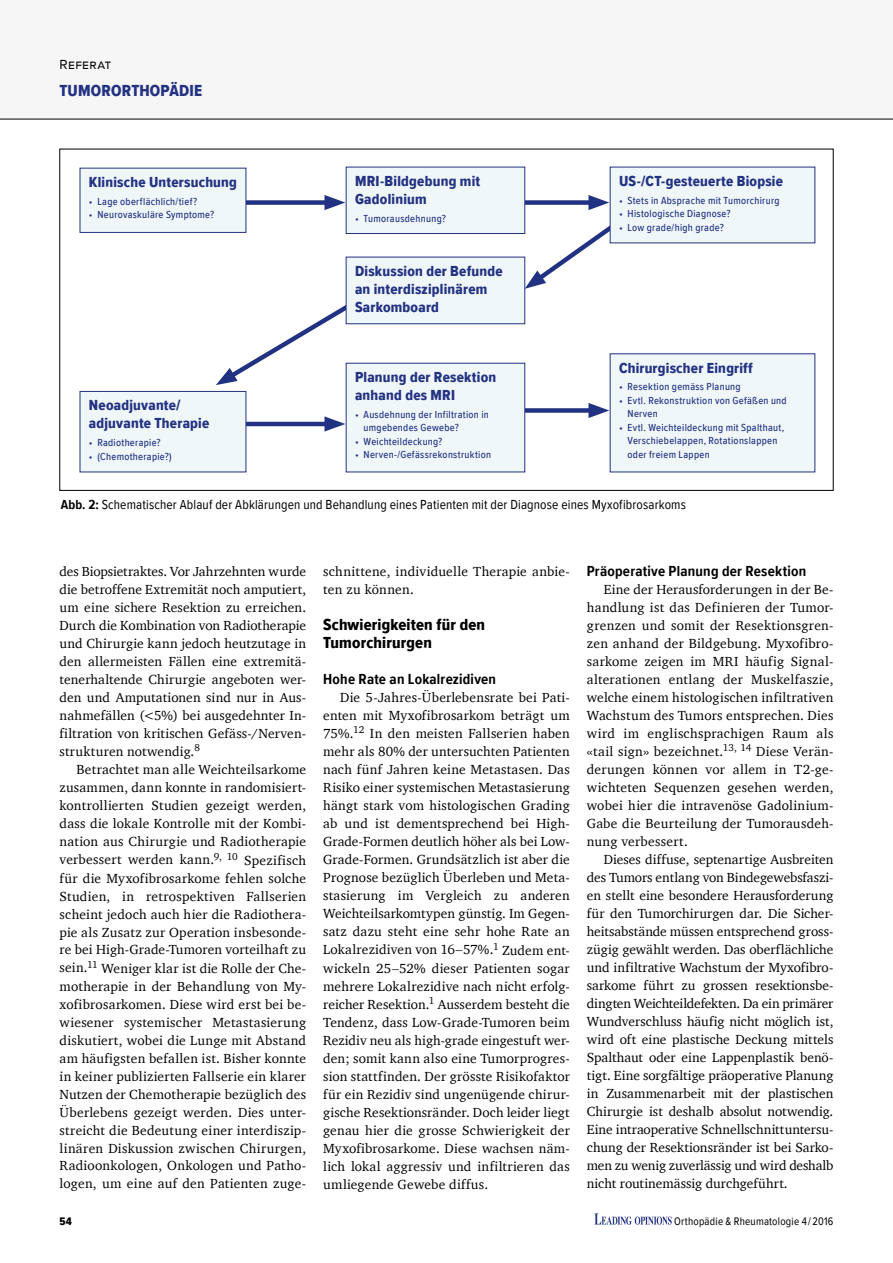
<style>
.page{position:relative;width:893px;height:1263px;background:#fff}
.page>*{position:absolute;margin:0;border:0;box-sizing:border-box;transform-origin:0 0}
.t1{font:16.5px/18px "Proxima Nova Cond Extrabld";letter-spacing:.01em;color:#000}
.t2{font:16.5px "Proxima Nova Cond Extrabld";letter-spacing:.015em;color:#243282}
.t3{font:15px/18px "Proxima Nova Cond Extrabld";letter-spacing:.015em;color:#243282}
.t4{font:700 15px "Proxima Nova Cond";letter-spacing:.015em;color:#000}
.t5{font:13.5px/18px "Charter";letter-spacing:.015em;color:#000;text-align:justify}
.t6{font:13.5px "Proxima Nova Cond";letter-spacing:.01em;color:#000}
.t7{font:13.5px "Proxima Nova";color:#000}
.t8{font:11.25px "Proxima Nova Cond";letter-spacing:.02em;color:#000}
.t9{font:11.25px "Proxima Nova Cond Extrabld";color:#000}
.t10{font:500 10.5px/13.5px "Proxima Nova Cond";letter-spacing:.03em;color:#243282}
.s1{font-weight:700}
</style>
<div class="page">
<div style="left:0;top:0;width:893px;height:119px;background:#f6f6f6"></div>
<svg style="left:594px;top:1213px;width:78px;height:12px"></svg>
<hr style="left:0;top:119px;width:893px;height:1px;background:#000">
<div style="left:246px;top:200px;width:87px;height:5px;background:#213282"></div>
<svg style="left:324px;top:195px;width:21px;height:15px"></svg>
<hr style="left:246px;top:422px;width:87px;height:4px;background:#213282">
<svg style="left:324px;top:416px;width:21px;height:16px"></svg>
<div style="left:525px;top:200px;width:72px;height:5px;background:#213282"></div>
<svg style="left:588px;top:195px;width:21px;height:15px"></svg>
<svg style="left:525px;top:221px;width:92px;height:68px"></svg>
<svg style="left:216px;top:300px;width:139px;height:85px"></svg>
<div style="left:525px;top:408px;width:72px;height:5px;background:#213282"></div>
<svg style="left:588px;top:403px;width:21px;height:15px"></svg>
<div style="left:80px;top:168px;width:166px;height:64px;background:#eff7f9"></div>
<div style="left:80px;top:168px;width:166px;height:65px;border:1px solid #243282"></div>
<div style="left:610px;top:354px;width:205px;height:118px;background:#eff7f9"></div>
<div style="left:80px;top:391px;width:166px;height:81px;background:#eff7f9"></div>
<div style="left:80px;top:391px;width:166px;height:81px;border:1px solid #243282"></div>
<div style="left:346px;top:167px;width:179px;height:66px;background:#eff7f9"></div>
<div style="left:346px;top:167px;width:179px;height:67px;border:1px solid #243282"></div>
<div style="left:346px;top:257px;width:179px;height:67px;background:#eff7f9"></div>
<div style="left:346px;top:257px;width:179px;height:67px;border:1px solid #243282"></div>
<div style="left:346px;top:363px;width:179px;height:109px;background:#eff7f9"></div>
<div style="left:346px;top:363px;width:179px;height:109px;border:1px solid #243282"></div>
<div style="left:610px;top:167px;width:205px;height:76px;background:#eff7f9"></div>
<p class="t7" style="left:60px;top:54px;width:53px">Referat</p>
<p class="t2" style="left:60px;top:78px;width:144px">Tumororthopädie</p>
<p class="t3" style="left:89px;top:173px;width:150px">Klinische Untersuchung</p>
<p class="t10" style="left:89px;top:194px;width:110px">• Lage oberflächlich/tief?</p>
<p class="t10" style="left:89px;top:208px;width:127px">• Neurovaskuläre Symptome?</p>
<p class="t3" style="left:89px;top:396px;width:122px">Neoadjuvante/ adjuvante Therapie</p>
<p class="t10" style="left:89px;top:435px;width:73px">• Radiotherapie?</p>
<p class="t10" style="left:89px;top:449px;width:84px">• (Chemotherapie?)</p>
<p class="t3" style="left:355px;top:172px;width:127px">MRI-Bildgebung mit<br>Gadolinium</p>
<p class="t10" style="left:355px;top:211px;width:92px">• Tumorausdehnung?</p>
<p class="t3" style="left:355px;top:262px;width:149px">Diskussion der Befunde an interdisziplinärem<br>Sarkomboard</p>
<p class="t3" style="left:355px;top:368px;width:143px">Planung der Resektion anhand des MRI</p>
<p class="t10" style="left:364px;top:407px;width:127px;text-indent:-9px">• Ausdehnung der Infiltration in umgebendes Gewebe?</p>
<p class="t10" style="left:355px;top:434px;width:89px">• Weichteildeckung?</p>
<p class="t10" style="left:355px;top:448px;width:138px">• Nerven-/Gefässrekonstruktion</p>
<p class="t3" style="left:619px;top:172px;width:165px">US-/CT-gesteuerte Biopsie</p>
<p class="t10" style="left:619px;top:193px;width:162px">• Stets in Absprache mit Tumorchirurg</p>
<p class="t10" style="left:619px;top:207px;width:113px">• Histologische Diagnose?</p>
<p class="t10" style="left:619px;top:220px;width:106px">• Low grade/high grade?</p>
<p class="t3" style="left:619px;top:358px;width:135px">Chirurgischer Eingriff</p>
<p class="t10" style="left:619px;top:380px;width:123px">• Resektion gemäss Planung</p>
<p class="t10" style="left:627px;top:393px;width:161px;text-indent:-9px">• Evtl. Rekonstruktion von Gefäßen und<br>Nerven</p>
<p class="t10" style="left:627px;top:420px;width:158px;text-indent:-9px">• Evtl. Weichteildeckung mit Spalthaut,<br>Verschiebelappen, Rotationslappen oder freiem Lappen</p>
<p class="t6" style="left:61px;top:494px;width:627px"><span class="s1">Abb. 2:</span> Schematischer Ablauf der Abklärungen und Behandlung eines Patienten mit der Diagnose eines Myxofibrosarkoms</p>
<p class="t5" style="left:60px;top:563px;width:248px">des Biopsietraktes. Vor Jahrzehnten wurde die betroffene Extremität noch amputiert, um eine sichere Resektion zu erreichen.<br>Durch die Kombination von Radiotherapie und Chirurgie kann jedoch heutzutage in den allermeisten Fällen eine extremitä&shy;tenerhaltende Chirurgie angeboten wer&shy;den und Amputationen sind nur in Aus&shy;nahmefällen (&lt;5%) bei ausgedehnter In&shy;filtration von kritischen Gefäss-/Nerven&shy;strukturen notwendig.<sup>8</sup></p>
<p class="t5" style="left:60px;top:761px;width:248px;text-indent:17px">Betrachtet man alle Weichteilsarkome zusammen, dann konnte in randomisiert&shy;kontrollierten Studien gezeigt werden, dass die lokale Kontrolle mit der Kombi&shy;nation aus Chirurgie und Radiotherapie verbessert werden kann.<sup>9,</sup> <sup>10</sup> Spezifisch für die Myxofibrosarkome fehlen solche Studien, in retrospektiven Fallserien scheint jedoch auch hier die Radiothera&shy;pie als Zusatz zur Operation insbesonde&shy;re bei High-Grade-Tumoren vorteilhaft zu sein.<sup>11</sup> Weniger klar ist die Rolle der Che&shy;motherapie in der Behandlung von My&shy;xofibrosarkomen. Diese wird erst bei be&shy;wiesener systemischer Metastasierung diskutiert, wobei die Lunge mit Abstand am häufigsten befallen ist. Bisher konnte in keiner publizierten Fallserie ein klarer Nutzen der Chemotherapie bezüglich des Überlebens gezeigt werden. Dies unter&shy;streicht die Bedeutung einer interdiszip&shy;linären Diskussion zwischen Chirurgen, Radioonkologen, Onkologen und Patho&shy;logen, um eine auf den Patienten zuge-</p>
<p class="t5" style="left:323px;top:563px;width:248px">schnittene, individuelle Therapie anbie&shy;ten zu können.</p>
<p class="t1" style="left:323px;top:616px;width:163px">Schwierigkeiten für den<br>Tumorchirurgen</p>
<p class="t4" style="left:323px;top:668px;width:174px">Hohe Rate an Lokalrezidiven</p>
<p class="t5" style="left:323px;top:689px;width:248px;text-indent:17px">Die 5-Jahres-Überlebensrate bei Pati&shy;enten mit Myxofibrosarkom beträgt um 75%.<sup>12</sup> In den meisten Fallserien haben mehr als 80% der untersuchten Patienten nach fünf Jahren keine Metastasen. Das Risiko einer systemischen Metastasierung hängt stark vom histologischen Grading ab und ist dementsprechend bei High-Grade-Formen deutlich höher als bei Low-Grade-Formen. Grundsätzlich ist aber die Prognose bezüglich Überleben und Meta&shy;stasierung im Vergleich zu anderen Weichteilsarkomtypen günstig. Im Gegen&shy;satz dazu steht eine sehr hohe Rate an Lokalrezidiven von 16–57%.<sup>1</sup> Zudem ent&shy;wickeln 25–52% dieser Patienten sogar mehrere Lokalrezidive nach nicht erfolg&shy;reicher Resektion.<sup>1</sup> Ausserdem besteht die Tendenz, dass Low-Grade-Tumoren beim Rezidiv neu als high-grade eingestuft wer&shy;den; somit kann also eine Tumorprogres&shy;sion stattfinden. Der grösste Risikofaktor für ein Rezidiv sind ungenügende chirur&shy;gische Resektionsränder. Doch leider liegt genau hier die grosse Schwierigkeit der Myxofibrosarkome. Diese wachsen näm&shy;lich lokal aggressiv und infiltrieren das umliegende Gewebe diffus.</p>
<p class="t4" style="left:587px;top:560px;width:221px">Präoperative Planung der Resektion</p>
<p class="t5" style="left:587px;top:581px;width:248px;text-indent:17px">Eine der Herausforderungen in der Be&shy;handlung ist das Definieren der Tumor&shy;grenzen und somit der Resektionsgren&shy;zen anhand der Bildgebung. Myxofibro&shy;sarkome zeigen im MRI häufig Signal&shy;alterationen entlang der Muskelfaszie, welche einem histologischen infiltrativen Wachstum des Tumors entsprechen. Dies wird im englischsprachigen Raum als «tail sign» bezeichnet.<sup>13,</sup> <sup>14</sup> Diese Verän&shy;derungen können vor allem in T2-ge&shy;wichteten Sequenzen gesehen werden, wobei hier die intravenöse Gadolinium-Gabe die Beurteilung der Tumorausdeh&shy;nung verbessert.</p>
<p class="t5" style="left:587px;top:851px;width:248px;text-indent:17px">Dieses diffuse, septenartige Ausbreiten des Tumors entlang von Bindegewebsfaszi&shy;en stellt eine besondere Herausforderung für den Tumorchirurgen dar. Die Sicher&shy;heitsabstände müssen entsprechend gross&shy;zügig gewählt werden. Das oberflächliche und infiltrative Wachstum der Myxofibro&shy;sarkome führt zu grossen resektionsbe&shy;dingten Weichteildefekten. Da ein primärer Wundverschluss häufig nicht möglich ist, wird oft eine plastische Deckung mittels Spalthaut oder eine Lappenplastik benö&shy;tigt. Eine sorgfältige präoperative Planung in Zusammenarbeit mit der plastischen Chirurgie ist deshalb absolut notwendig.<br>Eine intraoperative Schnellschnittuntersu&shy;chung der Resektionsränder ist bei Sarko&shy;men zu wenig zuverlässig und wird deshalb nicht routinemässig durchgeführt.</p>
<p class="t9" style="left:60px;top:1212px;width:14px">54</p>
<p class="t8" style="left:674px;top:1212px;width:161px">Orthopädie &amp; Rheumatologie 4 / 2016</p>
</div>
